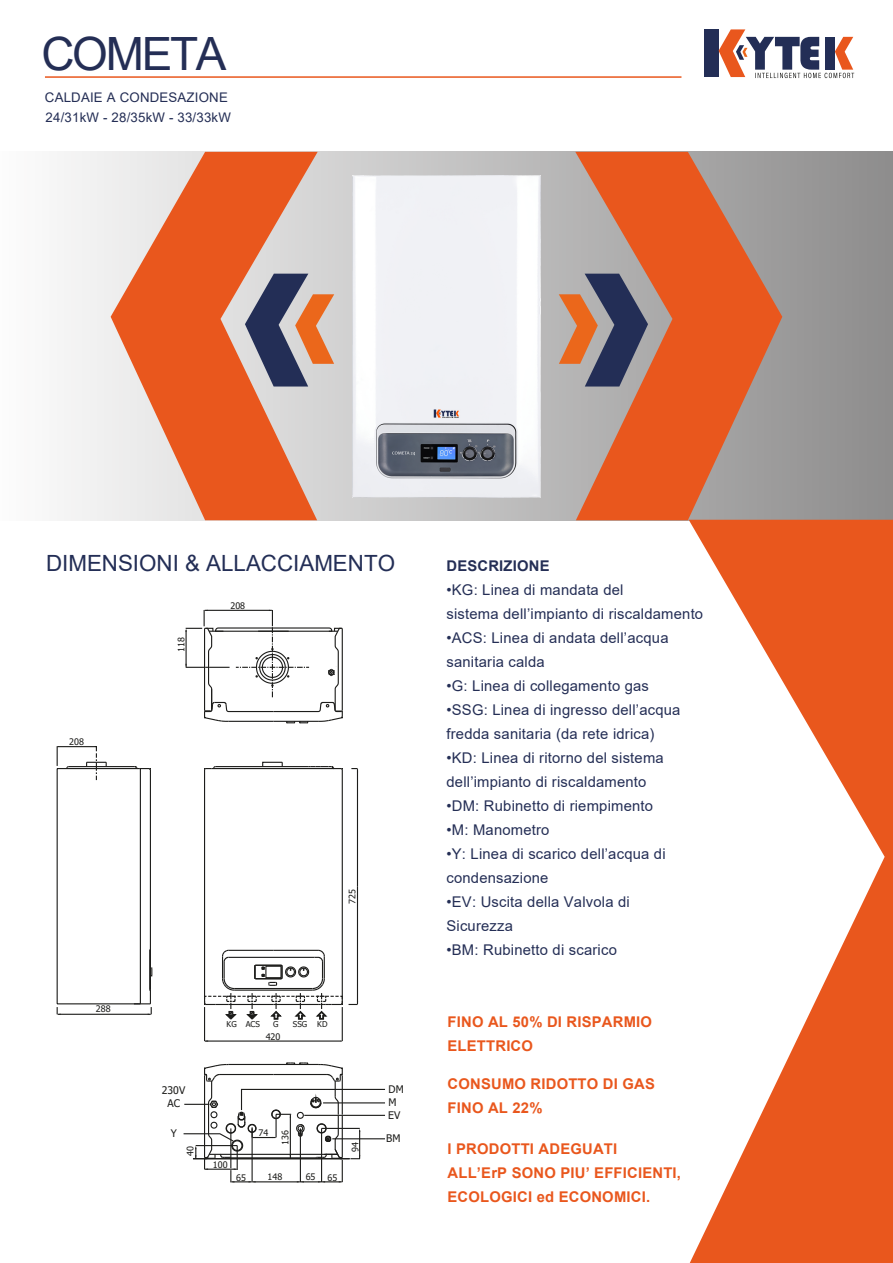
<style>
.page{position:relative;width:893px;height:1263px;background:#fff}
.page>*{position:absolute;margin:0;border:0;box-sizing:border-box;transform-origin:0 0}
.t1{font:45.9px "Arial";letter-spacing:-.05em;color:#242e55}
.t2{font:22.35px "Arial";color:#232e56}
.t3{font:14.85px/24px "Arial";letter-spacing:.015em;color:#242e55}
.t4{font:700 14.85px/24px "Arial";letter-spacing:.015em;color:#e9571d}
.t5{font:700 14.85px "Arial";letter-spacing:.015em;color:#242e55}
.t6{font:13.2px/19.6px "Arial";letter-spacing:.015em;color:#242e55}
.t7{font:10.5px/13.5px "Tahoma";color:#1d1d1b}
.t8{font:9px "Tahoma";color:#1d1d1b}
.t9{font:8.1px "Tahoma";letter-spacing:.005em;color:#1d1d1b}
</style>
<div class="page">
<svg style="left:64px;top:152px;width:829px;height:368px"></svg>
<div style="left:704px;top:29px;width:14px;height:48px;background:#232e56"></div>
<svg style="left:318px;top:274px;width:16px;height:112px"></svg>
<svg style="left:111px;top:152px;width:207px;height:368px;fill:#e9571d"></svg>
<svg style="left:559px;top:274px;width:16px;height:112px"></svg>
<svg style="left:575px;top:152px;width:207px;height:368px;fill:#e9571d"></svg>
<svg style="left:689px;top:520px;width:204px;height:743px;fill:#e9571d"></svg>
<svg style="left:719px;top:29px;width:135px;height:49px"></svg>
<hr style="left:45px;top:76px;width:636px;height:2px;background:#e9571d">
<img style="left:353px;top:175px;width:187px;height:323px">
<hr style="left:215px;top:766px;width:94px;height:1px;background:#1d1d1b">
<svg style="left:309px;top:766px;width:26px;height:4px"></svg>
<hr style="left:204px;top:769px;width:1px;height:235px;background:#1d1d1b">
<svg style="left:204px;top:766px;width:13px;height:4px"></svg>
<hr style="left:342px;top:769px;width:1px;height:235px;background:#1d1d1b">
<svg style="left:262px;top:761px;width:21px;height:7px"></svg>
<hr style="left:150px;top:769px;width:1px;height:181px;background:#1d1d1b">
<hr style="left:57px;top:768px;width:1px;height:236px;background:#1d1d1b">
<hr style="left:57px;top:1003px;width:83px;height:1px;background:#1d1d1b">
<hr style="left:57px;top:768px;width:83px;height:1px;background:#1d1d1b">
<hr style="left:69px;top:766px;width:65px;height:1px;background:#1d1d1b">
<svg style="left:134px;top:766px;width:17px;height:4px"></svg>
<hr style="left:140px;top:768px;width:1px;height:236px;background:#1d1d1b">
<hr style="left:58px;top:1014px;width:93px;height:1px;background:#1d1d1b">
<hr style="left:204px;top:1007px;width:1px;height:34px;background:#1d1d1b">
<hr style="left:342px;top:1007px;width:1px;height:34px;background:#1d1d1b">
<hr style="left:205px;top:1040px;width:137px;height:1px;background:#1d1d1b">
<hr style="left:357px;top:887px;width:1px;height:117px;background:#1d1d1b">
<hr style="left:357px;top:769px;width:1px;height:117px;background:#1d1d1b">
<hr style="left:212px;top:768px;width:130px;height:1px;background:#1d1d1b">
<hr style="left:58px;top:746px;width:38px;height:1px;background:#1d1d1b">
<svg style="left:57px;top:746px;width:2px;height:20px"></svg>
<svg style="left:86px;top:746px;width:21px;height:34px"></svg>
<svg style="left:57px;top:1003px;width:4px;height:12px"></svg>
<svg style="left:134px;top:949px;width:19px;height:66px"></svg>
<svg style="left:351px;top:768px;width:7px;height:4px"></svg>
<svg style="left:349px;top:1001px;width:9px;height:4px"></svg>
<svg style="left:204px;top:949px;width:139px;height:72px"></svg>
<svg style="left:185px;top:610px;width:158px;height:114px"></svg>
<svg style="left:183px;top:1062px;width:202px;height:121px"></svg>
<hr style="left:332px;top:1138px;width:53px;height:1px;background:#1d1d1b">
<h1 class="t1" style="left:41px;top:22px;width:187px">COMETA</h1>
<p class="t6" style="left:45px;top:88px;width:187px">CALDAIE A CONDESAZIONE<br>24/31kW - 28/35kW - 33/33kW</p>
<h2 class="t2" style="left:46px;top:548px;width:351px">DIMENSIONI &amp; ALLACCIAMENTO</h2>
<p class="t8" style="left:69px;top:736px;width:16px">208</p>
<p class="t8" style="left:175px;top:652px;width:16px;rotate:-90deg">118</p>
<p class="t8" style="left:230px;top:599px;width:16px">208</p>
<p class="t8" style="left:96px;top:1003px;width:16px">288</p>
<p class="t8" style="left:346px;top:904px;width:16px;rotate:-90deg">725</p>
<p class="t9" style="left:227px;top:1019px;width:35px">KG ACS</p>
<p class="t9" style="left:273px;top:1019px;width:7px">G</p>
<p class="t9" style="left:293px;top:1019px;width:36px">SSG KD</p>
<p class="t8" style="left:266px;top:1030px;width:16px">420</p>
<p class="t7" style="left:162px;top:1085px;width:25px;line-height:12.9px;text-align:center">230V<br>AC</p>
<p class="t7" style="left:388px;top:1083px;width:17px">DM<br>M</p>
<p class="t7" style="left:171px;top:1127px;width:8px">Y</p>
<p class="t8" style="left:184px;top:1156px;width:11px;rotate:-90deg">40</p>
<p class="t8" style="left:259px;top:1126px;width:11px">74</p>
<p class="t8" style="left:279px;top:1144px;width:16px;rotate:-90deg">136</p>
<p class="t8" style="left:349px;top:1151px;width:11px;rotate:-90deg">94</p>
<p class="t7" style="left:388px;top:1109px;width:14px">EV</p>
<p class="t7" style="left:386px;top:1132px;width:16px">BM</p>
<p class="t8" style="left:213px;top:1158px;width:16px">100</p>
<p class="t8" style="left:236px;top:1171px;width:11px">65</p>
<p class="t8" style="left:268px;top:1171px;width:16px">148</p>
<p class="t8" style="left:306px;top:1171px;width:11px">65</p>
<p class="t8" style="left:327px;top:1171px;width:11px">65</p>
<p class="t5" style="left:446px;top:555px;width:105px">DESCRIZIONE</p>
<p class="t3" style="left:446px;top:578px;width:258px">•KG: Linea di mandata del<br>sistema dell’impianto di riscaldamento</p>
<p class="t3" style="left:446px;top:626px;width:224px">•ACS: Linea di andata dell’acqua sanitaria calda</p>
<p class="t3" style="left:446px;top:674px;width:204px">•G: Linea di collegamento gas</p>
<p class="t3" style="left:446px;top:698px;width:235px">•SSG: Linea di ingresso dell’acqua fredda sanitaria (da rete idrica)</p>
<p class="t3" style="left:446px;top:746px;width:219px">•KD: Linea di ritorno del sistema dell’impianto di riscaldamento</p>
<p class="t3" style="left:446px;top:794px;width:208px">•DM: Rubinetto di riempimento</p>
<p class="t3" style="left:446px;top:818px;width:104px">•M: Manometro</p>
<p class="t3" style="left:446px;top:842px;width:221px">•Y: Linea di scarico dell’acqua di condensazione</p>
<p class="t3" style="left:446px;top:890px;width:185px">•EV: Uscita della Valvola di<br>Sicurezza</p>
<p class="t3" style="left:446px;top:938px;width:172px">•BM: Rubinetto di scarico</p>
<p class="t4" style="left:448px;top:1010px;width:206px">FINO AL 50% DI RISPARMIO<br>ELETTRICO</p>
<p class="t4" style="left:448px;top:1072px;width:209px">CONSUMO RIDOTTO DI GAS<br>FINO AL 22%</p>
<p class="t4" style="left:448px;top:1137px;width:235px">I PRODOTTI ADEGUATI<br>ALL’ErP SONO PIU’ EFFICIENTI,<br>ECOLOGICI ed ECONOMICI.</p>
</div>
